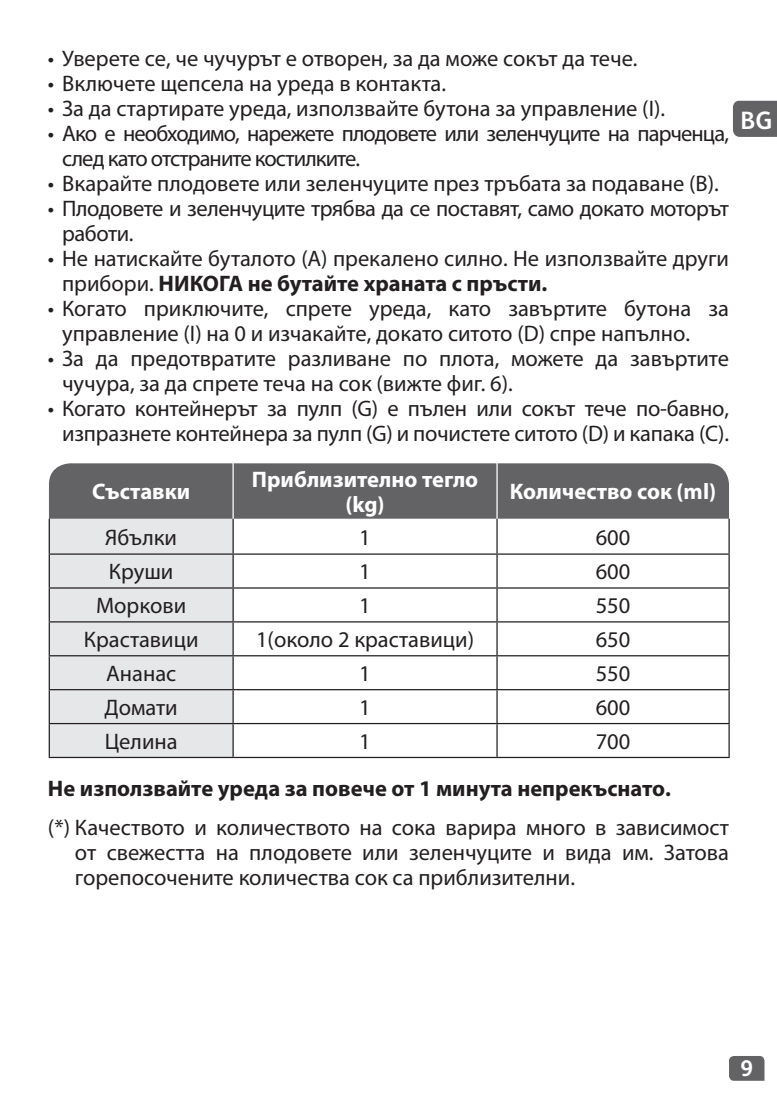
<style>
.page{position:relative;width:777px;height:1106px;background:#fff}
.page>*{position:absolute;margin:0;border:0;box-sizing:border-box;transform-origin:0 0}
.t1{font:700 25px "FS Albert";color:#fff}
.t2{font:22.5px/25px "Myriad Pro";letter-spacing:-.005em;color:#231f20}
.t3{font:22.5px/25px "Myriad Pro";letter-spacing:-.04em;color:#231f20}
.t4{font:700 22.5px "Myriad Pro";color:#231f20}
.t5{font:700 22.5px/25px "Myriad Pro";color:#fff;text-align:center}
.t6{font:700 22.5px "FS Albert";color:#fff}
.s1{font-weight:700}
</style>
<div class="page">
<svg style="left:729px;top:1056px;width:35px;height:24px"></svg>
<div style="left:733px;top:101px;width:43px;height:36px;background:#636366"></div>
<div style="left:49px;top:463px;width:679px;height:56px;background:#636366"></div>
<div style="left:50px;top:519px;width:182px;height:238px;background:#e6e7e9"></div>
<svg style="left:233px;top:519px;width:495px;height:238px"></svg>
<hr style="left:49px;top:519px;width:1px;height:34px;background:#231f20">
<hr style="left:232px;top:519px;width:1px;height:34px;background:#231f20">
<hr style="left:496px;top:519px;width:1px;height:34px;background:#231f20">
<hr style="left:728px;top:519px;width:1px;height:34px;background:#231f20">
<hr style="left:49px;top:553px;width:184px;height:2px;background:#231f20">
<hr style="left:49px;top:555px;width:1px;height:32px;background:#231f20">
<hr style="left:233px;top:553px;width:263px;height:2px;background:#231f20">
<hr style="left:232px;top:555px;width:1px;height:32px;background:#231f20">
<hr style="left:496px;top:553px;width:233px;height:2px;background:#231f20">
<hr style="left:496px;top:555px;width:1px;height:32px;background:#231f20">
<hr style="left:728px;top:555px;width:1px;height:32px;background:#231f20">
<hr style="left:49px;top:587px;width:184px;height:1px;background:#231f20">
<hr style="left:49px;top:588px;width:1px;height:33px;background:#231f20">
<hr style="left:233px;top:587px;width:263px;height:1px;background:#231f20">
<hr style="left:232px;top:588px;width:1px;height:33px;background:#231f20">
<hr style="left:496px;top:587px;width:233px;height:1px;background:#231f20">
<hr style="left:496px;top:588px;width:1px;height:33px;background:#231f20">
<hr style="left:728px;top:588px;width:1px;height:33px;background:#231f20">
<hr style="left:49px;top:621px;width:184px;height:1px;background:#231f20">
<hr style="left:49px;top:622px;width:1px;height:33px;background:#231f20">
<hr style="left:233px;top:621px;width:263px;height:1px;background:#231f20">
<hr style="left:232px;top:622px;width:1px;height:33px;background:#231f20">
<hr style="left:496px;top:621px;width:233px;height:1px;background:#231f20">
<hr style="left:496px;top:622px;width:1px;height:33px;background:#231f20">
<hr style="left:728px;top:622px;width:1px;height:33px;background:#231f20">
<hr style="left:49px;top:655px;width:184px;height:1px;background:#231f20">
<hr style="left:49px;top:656px;width:1px;height:33px;background:#231f20">
<hr style="left:233px;top:655px;width:263px;height:1px;background:#231f20">
<hr style="left:232px;top:656px;width:1px;height:33px;background:#231f20">
<hr style="left:496px;top:655px;width:233px;height:1px;background:#231f20">
<hr style="left:496px;top:656px;width:1px;height:33px;background:#231f20">
<hr style="left:728px;top:656px;width:1px;height:33px;background:#231f20">
<hr style="left:49px;top:689px;width:184px;height:1px;background:#231f20">
<hr style="left:49px;top:690px;width:1px;height:33px;background:#231f20">
<hr style="left:233px;top:689px;width:263px;height:1px;background:#231f20">
<hr style="left:232px;top:690px;width:1px;height:33px;background:#231f20">
<hr style="left:496px;top:689px;width:233px;height:1px;background:#231f20">
<hr style="left:496px;top:690px;width:1px;height:33px;background:#231f20">
<hr style="left:728px;top:690px;width:1px;height:33px;background:#231f20">
<hr style="left:49px;top:723px;width:184px;height:1px;background:#231f20">
<hr style="left:49px;top:724px;width:1px;height:33px;background:#231f20">
<hr style="left:233px;top:723px;width:263px;height:1px;background:#231f20">
<hr style="left:232px;top:724px;width:1px;height:33px;background:#231f20">
<hr style="left:496px;top:723px;width:233px;height:1px;background:#231f20">
<hr style="left:496px;top:724px;width:1px;height:33px;background:#231f20">
<hr style="left:728px;top:724px;width:1px;height:33px;background:#231f20">
<hr style="left:49px;top:757px;width:184px;height:1px;background:#231f20">
<hr style="left:233px;top:757px;width:263px;height:1px;background:#231f20">
<hr style="left:496px;top:757px;width:233px;height:1px;background:#231f20">
<hr style="left:232px;top:462px;width:1px;height:57px;background:#fff">
<hr style="left:496px;top:462px;width:1px;height:57px;background:#fff">
<p class="t2" style="left:48px;top:46px;width:590px">• Уверете се, че чучурът е отворен, за да може сокът да тече.</p>
<p class="t2" style="left:48px;top:71px;width:399px">• Включете щепсела на уреда в контакта.</p>
<p class="t2" style="left:48px;top:96px;width:618px">• За да стартирате уреда, използвайте бутона за управление (I).</p>
<p class="t3" style="left:62px;top:121px;width:668px;text-indent:-14px">• Ако е необходимо, нарежете плодовете или зеленчуците на парченца, след като отстраните костилките.</p>
<p class="t2" style="left:48px;top:171px;width:672px">• Вкарайте плодовете или зеленчуците през тръбата за подаване (B).</p>
<p class="t2" style="left:62px;top:196px;width:668px;text-indent:-14px">• Плодовете и зеленчуците трябва да се поставят, само докато моторът работи.</p>
<p class="t2" style="left:62px;top:246px;width:668px;text-indent:-14px">• Не натискайте буталото (A) прекалено силно. Не използвайте други прибори. <span class="s1">НИКОГА не бутайте храната с пръсти.</span></p>
<p class="t2" style="left:62px;top:296px;width:668px;text-indent:-14px">• Когато приключите, спрете уреда, като завъртите бутона за управление (I) на 0 и изчакайте, докато ситото (D) спре напълно.</p>
<p class="t2" style="left:62px;top:346px;width:668px;text-indent:-14px">• За да предотвратите разливане по плота, можете да завъртите чучура, за да спрете теча на сок (вижте фиг. 6).</p>
<p class="t2" style="left:48px;top:396px;width:682px;text-align:right">• Когато контейнерът за пулп (G) е пълен или сокът тече по-бавно, изпразнете контейнера за пулп (G) и почистете ситото (D) и капака (C).</p>
<p class="t5" style="left:92px;top:478px;width:99px">Съставки</p>
<p class="t5" style="left:252px;top:466px;width:228px">Приблизително тегло (kg)</p>
<p class="t5" style="left:509px;top:478px;width:208px">Количество сок (ml)</p>
<p class="t2" style="left:105px;top:524px;width:73px">Ябълки</p>
<p class="t2" style="left:359px;top:524px;width:13px">1</p>
<p class="t2" style="left:595px;top:524px;width:36px">600</p>
<p class="t2" style="left:109px;top:559px;width:66px">Круши</p>
<p class="t2" style="left:359px;top:559px;width:13px">1</p>
<p class="t2" style="left:595px;top:559px;width:36px">600</p>
<p class="t2" style="left:96px;top:593px;width:91px">Моркови</p>
<p class="t2" style="left:359px;top:593px;width:13px">1</p>
<p class="t2" style="left:595px;top:593px;width:36px">550</p>
<p class="t2" style="left:84px;top:627px;width:116px">Краставици</p>
<p class="t2" style="left:256px;top:627px;width:219px">1(около 2 краставици)</p>
<p class="t2" style="left:595px;top:627px;width:36px">650</p>
<p class="t2" style="left:106px;top:661px;width:72px">Ананас</p>
<p class="t2" style="left:359px;top:661px;width:13px">1</p>
<p class="t2" style="left:595px;top:661px;width:36px">550</p>
<p class="t2" style="left:105px;top:694px;width:75px">Домати</p>
<p class="t2" style="left:359px;top:694px;width:13px">1</p>
<p class="t2" style="left:595px;top:694px;width:36px">600</p>
<p class="t2" style="left:105px;top:728px;width:74px">Целина</p>
<p class="t2" style="left:359px;top:728px;width:13px">1</p>
<p class="t2" style="left:595px;top:728px;width:36px">700</p>
<p class="t4" style="left:48px;top:774px;width:624px">Не използвайте уреда за повече от 1 минута непрекъснато.</p>
<p class="t2" style="left:75px;top:814px;width:655px;text-align:justify;text-indent:-27px">(*) Качеството и количеството на сока варира много в зависимост от свежестта на плодовете или зеленчуците и вида им. Затова горепосочените количества сок са приблизителни.</p>
<p class="t1" style="left:740px;top:104px;width:33px">BG</p>
<p class="t6" style="left:740px;top:1053px;width:14px">9</p>
</div>
